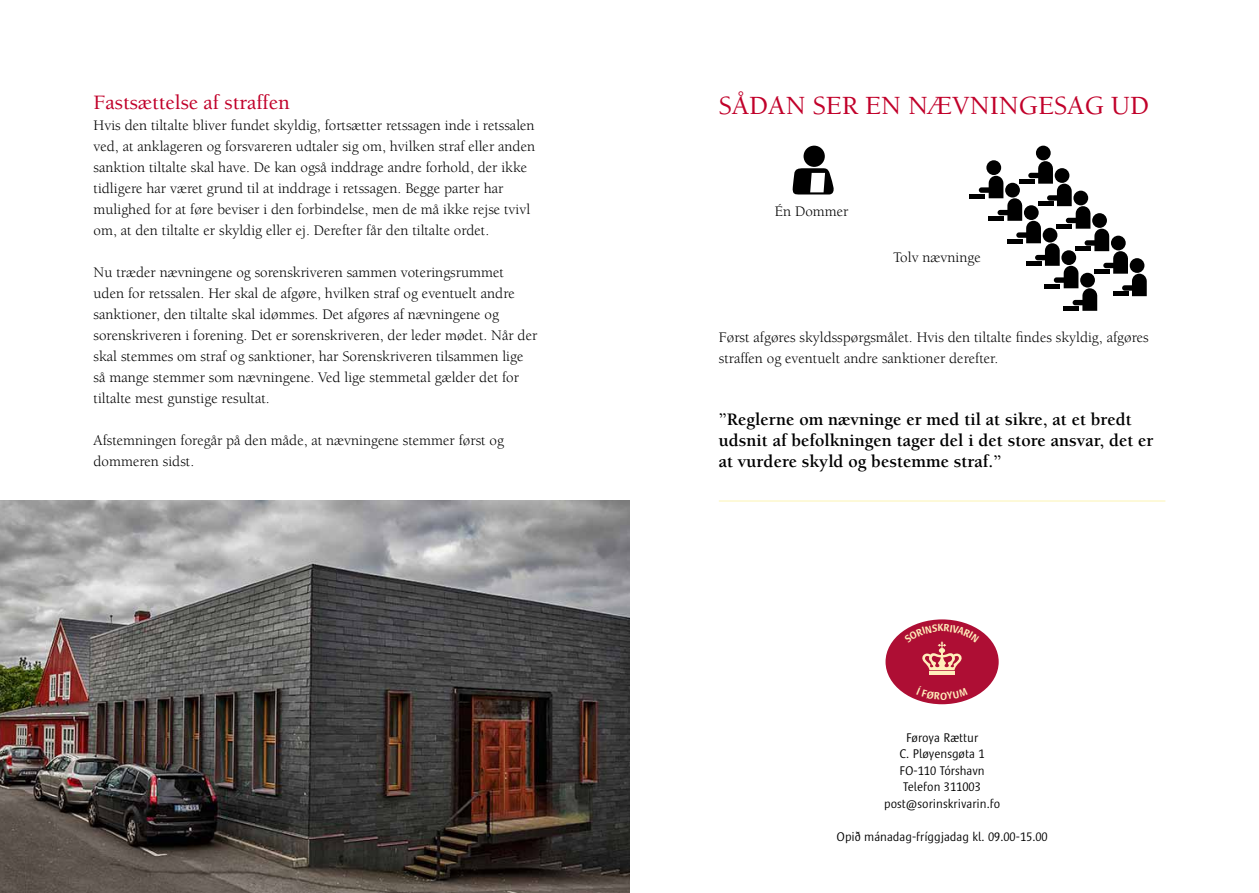
<style>
.page{position:relative;width:1259px;height:893px;background:#fff}
.page>*{position:absolute;margin:0;border:0;box-sizing:border-box;transform-origin:0 0}
.t1{font:500 27px "Berkeley";color:#c1002a}
.t2{font:500 21px "Berkeley";color:#c1002a}
.t3{font:700 18px/21px "Berkeley";color:#000}
.t4{font:15px/21px "Berkeley";color:#000}
.t5{font:300 12.75px/16.5px "Satero Sans LT Pro";color:#000;text-align:center}
</style>
<div class="page">
<img style="left:0;top:500px;width:629px;height:393px">
<div style="left:885px;top:619px;width:113px;height:85px;background:#ae0e34;border-radius:50%"></div>
<hr style="left:929px;top:671px;width:25px;height:4px;background:#feb">
<hr style="left:969px;top:194px;width:16px;height:4px;background:#000">
<div style="left:1036px;top:146px;width:14px;height:14px;background:#000;border-radius:50%"></div>
<svg style="left:978px;top:161px;width:168px;height:150px"></svg>
<hr style="left:1112px;top:292px;width:16px;height:4px;background:#000">
<svg style="left:792px;top:168px;width:42px;height:27px"></svg>
<div style="left:803px;top:146px;width:22px;height:21px;background:#000;border-radius:50%"></div>
<hr style="left:719px;top:500px;width:446px;height:2px;background:#fdf8cd">
<svg style="left:904px;top:624px;width:75px;height:46px"></svg>
<h2 class="t2" style="left:94px;top:92px;width:198px">FASTSÆTTELSE AF STRAFFEN</h2>
<p class="t4" style="left:94px;top:115px;width:443px">Hvis den tiltalte bliver fundet skyldig, fortsætter retssagen inde i retssalen ved, at anklageren og forsvareren udtaler sig om, hvilken straf eller anden sanktion tiltalte skal have. De kan også inddrage andre forhold, der ikke tidligere har været grund til at inddrage i retssagen. Begge parter har mulighed for at føre beviser i den forbindelse, men de må ikke rejse tvivl om, at den tiltalte er skyldig eller ej. Derefter får den tiltalte ordet.</p>
<p class="t4" style="left:94px;top:262px;width:445px">Nu træder nævningene og sorenskriveren sammen voteringsrummet uden for retssalen. Her skal de afgøre, hvilken straf og eventuelt andre sanktioner, den tiltalte skal idømmes. Det afgøres af nævningene og sorenskriveren i forening. Det er sorenskriveren, der leder mødet. Når der skal stemmes om straf og sanktioner, har Sorenskriveren tilsammen lige så mange stemmer som nævningene. Ved lige stemmetal gælder det for tiltalte mest gunstige resultat.</p>
<p class="t4" style="left:94px;top:430px;width:412px">Afstemningen foregår på den måde, at nævningene stemmer først og dommeren sidst.</p>
<h1 class="t1" style="left:719px;top:91px;width:110px">SÅDAN SER</h1>
<h1 class="t1" style="left:865px;top:91px;width:62px">EN NÆVNINGESAG</h1>
<h1 class="t1" style="left:1111px;top:91px;width:40px">UD</h1>
<p class="t4" style="left:775px;top:201px;width:75px">Én Dommer</p>
<p class="t4" style="left:893px;top:247px;width:89px">Tolv nævninge</p>
<p class="t4" style="left:719px;top:328px;width:431px">Først afgøres skyldsspørgsmålet. Hvis den tiltalte findes skyldig, afgøres straffen og eventuelt andre sanktioner derefter.</p>
<p class="t3" style="left:719px;top:409px;width:436px">”Reglerne om nævninge er med til at sikre, at et bredt udsnit af befolkningen tager del i det store ansvar, det er at vurdere skyld og bestemme straf.”</p>
<p class="t5" style="left:884px;top:729px;width:118px">Føroya Rættur<br>C. Pløyensgøta 1<br>FO-110 Tórshavn<br>Telefon 311003 post@sorinskrivarin.fo</p>
<p class="t5" style="left:836px;top:828px;width:213px">Opið mánadag-fríggjadag kl. 09.00-15.00</p>
</div>
